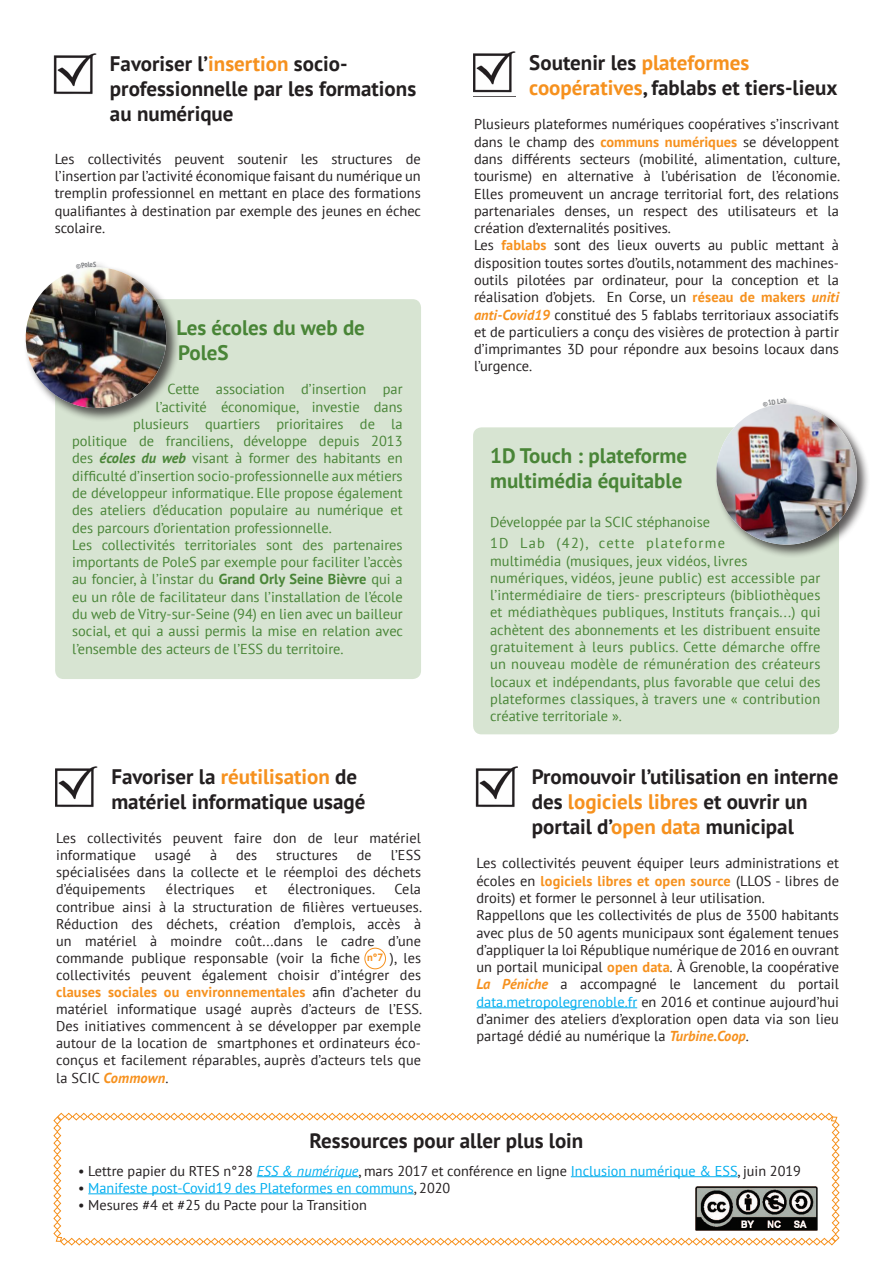
<style>
.page{position:relative;width:893px;height:1263px;background:#fff}
.page>*{position:absolute;margin:0;border:0;box-sizing:border-box;transform-origin:0 0}
.t1{font:700 21px/25.2px "PT Sans";color:#231f20}
.t2{font:700 21px/25.2px "PT Sans";color:#498537}
.t3{font:14.4px/17.2px "PT Sans";color:#231f20;text-align:justify}
.Texte_courant{font:14.4px/17.2px "PT Sans";color:#498537;text-align:justify}
.t4{font:14.25px/17.1px "PT Sans";letter-spacing:.01em;color:#231f20;text-align:justify}
.t5{font:14.25px "PT Sans";color:#00aeef}
.t6{font:700 14.25px "PT Sans";letter-spacing:.01em;color:#f6911e}
.t7{font:700 10.5px "PT Sans";color:#f6911e}
.s1{color:#f6911e}
.s2{font-weight:700;font-style:italic}
.s3{font-weight:700}
.s4{font-weight:700;color:#f6911e}
.s5{font-weight:700;font-style:italic;font-size:14.4px;color:#f6911e}
.s6{font-weight:700;font-size:14.25px;color:#f6911e}
.s7{font-weight:700;font-style:italic;font-size:14.25px;color:#f6911e}
.s8{font-weight:400;font-size:14.4px;color:#231f20}
.s9{font-style:italic}
.s10{font-weight:700;font-style:italic;color:#f6911e}
.s11{color:#00aeef}
.s12{font-style:italic;color:#00aeef}
.s13{color:#231f20}
</style>
<div class="page">
<svg style="left:53px;top:1112px;width:787px;height:134px"></svg>
<img style="left:696px;top:1186px;width:122px;height:44px">
<hr style="left:476px;top:1007px;width:161px;height:1px;background:#00aeef">
<img style="left:476px;top:766px;width:42px;height:42px">
<img style="left:54px;top:53px;width:42px;height:42px">
<div style="left:55px;top:299px;width:366px;height:380px;background:#d7e4d2;border-radius:9px"></div>
<div style="left:24px;top:259px;width:156px;height:163px;background:#231f20;opacity:.75"></div>
<img style="left:55px;top:766px;width:42px;height:42px">
<img style="left:473px;top:51px;width:42px;height:46px">
<div style="left:473px;top:427px;width:366px;height:307px;background:#d7e4d2;border-radius:9px"></div>
<div style="left:714px;top:397px;width:157px;height:162px;background:#231f20;opacity:.75"></div>
<div style="left:365px;top:948px;width:21px;height:21px;border:1px solid #f6911e;border-radius:50%"></div>
<img style="left:24px;top:259px;width:152px;height:159px">
<img style="left:706px;top:397px;width:160px;height:157px">
<p class="t1" style="left:110px;top:51px;width:308px">Favoriser l’<span class="s1">insertion</span> socio&shy;professionnelle par les formations au numérique</p>
<p class="t3" style="left:55px;top:150px;width:368px">Les collectivités peuvent soutenir les structures de l’insertion par l’activité économique faisant du numérique un tremplin professionnel en mettant en place des formations qualifiantes à destination par exemple des jeunes en échec scolaire.</p>
<p class="t2" style="left:177px;top:314px;width:190px">Les écoles du web de<br>PoleS</p>
<p class="Texte_courant" style="left:168px;top:380px;width:236px">Cette association d’insertion par</p>
<p class="Texte_courant" style="left:156px;top:397px;width:248px">l’activité économique, investie dans</p>
<p class="Texte_courant" style="left:133px;top:415px;width:271px">plusieurs quartiers prioritaires de la</p>
<p class="Texte_courant" style="left:72px;top:432px;width:332px">politique de franciliens, développe depuis 2013</p>
<p class="Texte_courant" style="left:72px;top:449px;width:332px">des <span class="s2">écoles du web</span> visant à former des habitants en</p>
<p class="Texte_courant" style="left:72px;top:467px;width:332px">difficulté d’insertion socio-professionnelle aux métiers</p>
<p class="Texte_courant" style="left:72px;top:484px;width:332px">de développeur informatique. Elle propose également</p>
<p class="Texte_courant" style="left:72px;top:501px;width:332px">des ateliers d’éducation populaire au numérique et</p>
<p class="Texte_courant" style="left:72px;top:518px;width:261px">des parcours d’orientation professionnelle.</p>
<p class="Texte_courant" style="left:72px;top:536px;width:332px">Les collectivités territoriales sont des partenaires importants de PoleS par exemple pour faciliter l’accès au foncier, à l’instar du <span class="s3">Grand Orly Seine Bièvre</span> qui a eu un rôle de facilitateur dans l’installation de l’école du web de Vitry-sur-Seine (94) en lien avec un bailleur social, et qui a aussi permis la mise en relation avec l’ensemble des acteurs de l’ESS du territoire.</p>
<p class="t1" style="left:111px;top:763px;width:256px">Favoriser la <span class="s1">réutilisation</span> de matériel informatique usagé</p>
<p class="t4" style="left:56px;top:829px;width:366px">Les collectivités peuvent faire don de leur matériel informatique</p>
<p class="t4" style="left:155px;top:846px;width:38px">usagé</p>
<p class="t4" style="left:210px;top:846px;width:9px">à</p>
<p class="t4" style="left:236px;top:846px;width:23px">des</p>
<p class="t4" style="left:276px;top:846px;width:63px">structures</p>
<p class="t4" style="left:357px;top:846px;width:17px">de</p>
<p class="t4" style="left:56px;top:846px;width:366px;text-indent:335px">l’ESS spécialisées dans la collecte et le réemploi des déchets d’équipements</p>
<p class="t4" style="left:166px;top:880px;width:70px">électriques</p>
<p class="t4" style="left:255px;top:880px;width:14px">et</p>
<p class="t4" style="left:288px;top:880px;width:89px">électroniques.</p>
<p class="t4" style="left:56px;top:880px;width:368px;text-indent:338px">Cela contribue ainsi à la structuration de filières vertueuses.<br>Réduction des déchets, création d’emplois, accès à un matériel à moindre coût...dans le cadre d’une commande publique responsable (voir la fiche</p>
<p class="t4" style="left:56px;top:949px;width:368px;text-indent:334px">), les collectivités peuvent également choisir d’intégrer des <span class="s4">clauses sociales ou environnementales</span> afin d’acheter du matériel informatique usagé auprès d’acteurs de l’ESS.<br>Des initiatives commencent à se développer par exemple autour de la location de smartphones et ordinateurs éco&shy;conçus et facilement réparables, auprès d’acteurs tels que la SCIC <span class="s5">Commown</span>.</p>
<p class="t7" style="left:367px;top:950px;width:18px">n°7</p>
<p class="t1" style="left:529px;top:49px;width:310px">Soutenir les <span class="s1">plateformes coopératives</span>, fablabs et tiers-lieux</p>
<p class="t3" style="left:474px;top:115px;width:368px">Plusieurs plateformes numériques coopératives s’inscrivant dans le champ des <span class="s4">communs numériques</span> se développent dans différents secteurs (mobilité, alimentation, culture, tourisme) en alternative à l’ubérisation de l’économie.<br>Elles promeuvent un ancrage territorial fort, des relations partenariales denses, un respect des utilisateurs et la création d’externalités positives.</p>
<p class="t3" style="left:474px;top:236px;width:366px">Les <span class="s6">fablabs</span> sont des lieux ouverts au public mettant à disposition toutes sortes d’outils, notamment des machines&shy;outils pilotées par ordinateur, pour la conception et la réalisation d’objets. En Corse, un <span class="s6">réseau de makers</span> <span class="s7">uniti anti-Covid19</span> constitué des 5 fablabs territoriaux associatifs et de particuliers a conçu des visières de protection à partir d’imprimantes 3D pour répondre aux besoins locaux dans l’urgence.</p>
<p class="t2" style="left:490px;top:442px;width:199px">1D Touch : plateforme multimédia équitable</p>
<p class="Texte_courant" style="left:490px;top:513px;width:221px">Développée par la SCIC stéphanoise</p>
<p class="Texte_courant" style="left:490px;top:534px;width:332px;text-align:left">1D Lab (42), cette plateforme<br>multimédia (musiques, jeux vidéos, livres numériques, vidéos, jeune public) est accessible par l’intermédiaire de tiers- prescripteurs (bibliothèques et médiathèques publiques, Instituts français...) qui achètent des abonnements et les distribuent ensuite gratuitement à leurs publics. Cette démarche offre un nouveau modèle de rémunération des créateurs locaux et indépendants, plus favorable que celui des plateformes classiques, à travers une « contribution créative territoriale ».</p>
<p class="t1" style="left:532px;top:763px;width:308px">Promouvoir l’utilisation en interne des <span class="s1">logiciels libres</span> et ouvrir un portail d’<span class="s1">open data</span> municipal</p>
<p class="t3" style="left:476px;top:854px;width:364px">Les collectivités peuvent équiper leurs administrations et</p>
<p class="t6" style="left:476px;top:871px;width:364px"><span class="s8">écoles en</span> logiciels libres et open source <span class="s8">(LLOS - libres de</span></p>
<p class="t3" style="left:476px;top:889px;width:290px">droits) et former le personnel à leur utilisation.</p>
<p class="t3" style="left:476px;top:906px;width:364px">Rappellons que les collectivités de plus de 3500 habitants avec plus de 50 agents municipaux sont également tenues d’appliquer la loi République numérique de 2016 en ouvrant un portail municipal <span class="s6">open data</span><span class="s9">.</span> À Grenoble, la coopérative <span class="s10">La Péniche</span> a accompagné le lancement du portail <span class="s11">data.metropolegrenoble.fr</span> en 2016 et continue aujourd’hui d’animer des ateliers d’exploration open data via son lieu partagé dédié au numérique la <span class="s10">Turbine.Coop</span>.</p>
<p class="t1" style="left:310px;top:1127px;width:275px">Ressources pour aller plus loin</p>
<p class="t4" style="left:78px;top:1162px;width:724px">• Lettre papier du RTES n°28 <span class="s12">ESS &amp; numérique</span>, mars 2017 et conférence en ligne <span class="s11">Inclusion numérique &amp; ESS</span>, juin 2019</p>
<p class="t5" style="left:78px;top:1178px;width:374px"><span class="s13">•</span> Manifeste post-Covid19 des Plateformes en communs<span class="s13">, 2020</span></p>
<p class="t4" style="left:78px;top:1196px;width:290px">• Mesures #4 et #25 du Pacte pour la Transition</p>
</div>
